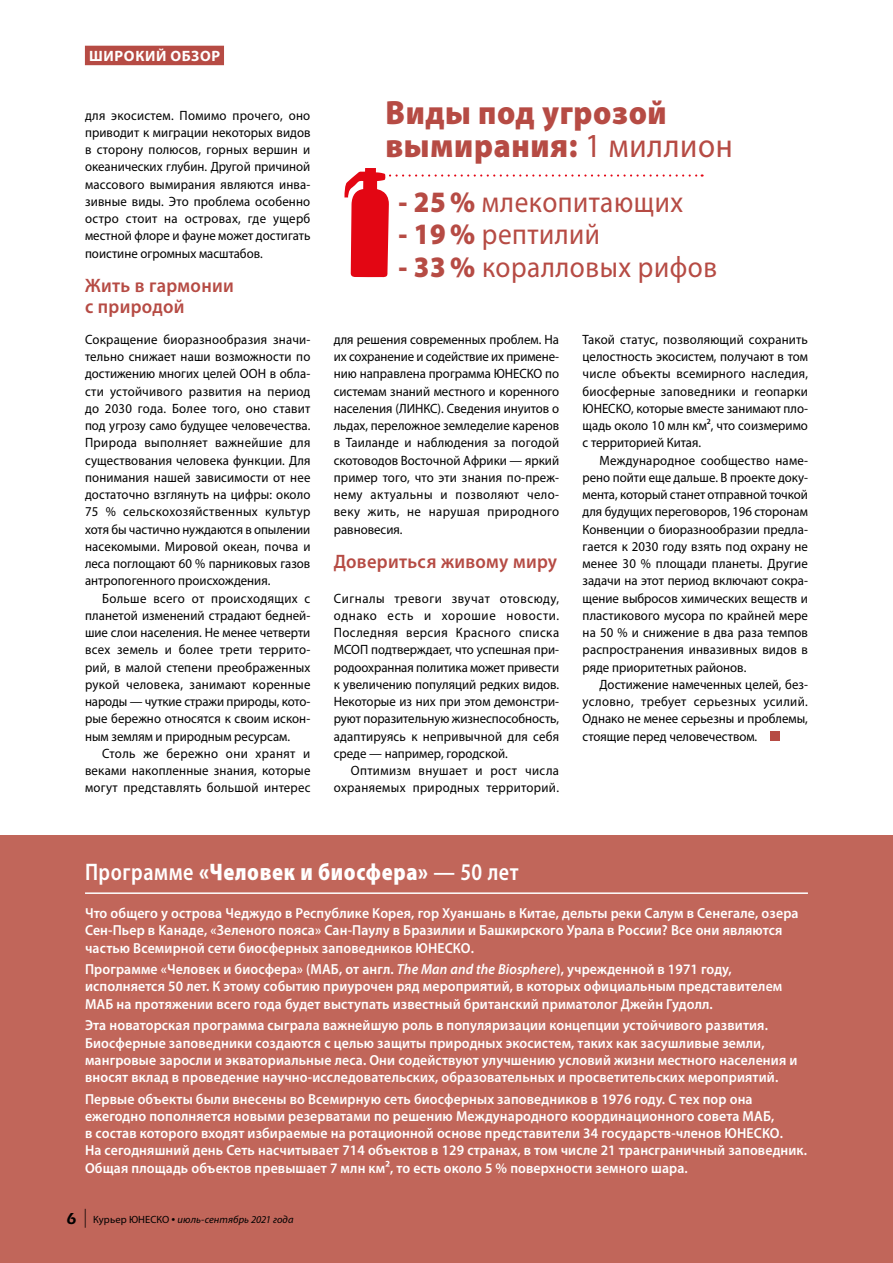
<style>
.page{position:relative;width:893px;height:1263px;background:#fff}
.page>*{position:absolute;margin:0;border:0;box-sizing:border-box;transform-origin:0 0}
.t1{font:900 33.75px/33.8px "Myriad Pro";letter-spacing:.02em;color:#b64b44;scale:.92 1}
.t2{font:29.7px "Myriad Pro";letter-spacing:.02em;color:#b64b44;scale:.92 1}
.t3{font:900 semi-condensed 24px "Myriad Pro";letter-spacing:.03em;color:#fff;scale:.9 1}
.t4{font:600 19.5px/21px "Myriad Pro";letter-spacing:.015em;color:#b64b44;scale:.95 1}
.t5{font:700 15px "Myriad Pro";letter-spacing:.04em;color:#fff}
.t6{font:600 14.55px/17.2px "Myriad Pro";letter-spacing:.01em;color:#fff;scale:.95 1}
.t7{font:13.5px/17.2px "Myriad Pro";color:#000;text-align:justify;scale:.95 1}
.t8{font:13.5px/17.2px "Myriad Pro";letter-spacing:.025em;color:#000;text-align:right;scale:.95 1}
.t9{font:italic 10.5px "Myriad Pro";letter-spacing:.01em;color:#000}
.s1{font-weight:400}
.s2{font-weight:900}
.s3{font-weight:600}
.s4{font-style:italic}
.s5{font-family:"ITC Eras Std";font-weight:600;font-style:normal;font-size:16.5px}
.s6{font-style:normal;font-size:18.9px}
.s7{font-style:normal}
.s8{font-style:normal;font-size:13.5px}
</style>
<div class="page">
<div style="left:0;top:835px;width:893px;height:428px;background:#c1665a"></div>
<div style="left:85px;top:46px;width:139px;height:19px;background:#b64b44"></div>
<div style="left:770px;top:731px;width:9px;height:10px;background:#b64b44"></div>
<hr style="left:85px;top:892px;width:723px;height:2px;background:#fff">
<svg style="left:344px;top:168px;width:359px;height:109px"></svg>
<p class="t5" style="left:89px;top:46px;width:132px">ШИРОКИЙ ОБЗОР</p>
<p class="t7" style="left:85px;top:106px;width:239px">для экосистем. Помимо прочего, оно приводит к миграции некоторых видов в сторону полюсов, горных вершин и океанических глубин. Другой причиной массового вымирания являются инва&shy;зивные виды. Это проблема особенно остро стоит на островах, где ущерб местной флоре и фауне может достигать поистине огромных масштабов.</p>
<h3 class="t4" style="left:85px;top:275px;width:158px">Жить в гармонии с природой</h3>
<p class="t7" style="left:85px;top:330px;width:239px">Сокращение биоразнообразия значи&shy;тельно снижает наши возможности по достижению многих целей ООН в обла&shy;сти устойчивого развития на период до 2030 года. Более того, оно ставит под угрозу само будущее человечества.<br>Природа выполняет важнейшие для существования человека функции. Для понимания нашей зависимости от нее достаточно взглянуть на цифры: около 75 % сельскохозяйственных культур хотя бы частично нуждаются в опылении насекомыми. Мировой океан, почва и леса поглощают 60 % парниковых газов антропогенного происхождения.</p>
<p class="t7" style="left:85px;top:589px;width:239px;text-indent:17px">Больше всего от происходящих с планетой изменений страдают бедней&shy;шие слои населения. Не менее четверти всех земель и более трети террито&shy;рий, в малой степени преображенных рукой человека, занимают коренные народы — чуткие стражи природы, кото&shy;рые бережно относятся к своим искон&shy;ным землям и природным ресурсам.</p>
<p class="t7" style="left:85px;top:744px;width:239px;text-indent:17px">Столь же бережно они хранят и веками накопленные знания, которые могут представлять большой интерес</p>
<h1 class="t1" style="left:385px;top:96px;width:379px">Виды под угрозой вымирания: <span class="s1">1 миллион</span></h1>
<h2 class="t2" style="left:398px;top:183px;width:311px"><span class="s2">- 25 %</span> млекопитающих</h2>
<h2 class="t2" style="left:398px;top:216px;width:221px"><span class="s2">- 19 %</span> рептилий</h2>
<h2 class="t2" style="left:398px;top:249px;width:348px"><span class="s2">- 33 %</span> коралловых рифов</h2>
<p class="t7" style="left:334px;top:330px;width:239px">для решения современных проблем. На их сохранение и содействие их примене&shy;нию направлена программа ЮНЕСКО по системам знаний местного и коренного населения (ЛИНКС). Сведения инуитов о льдах, переложное земледелие каренов в Таиланде и наблюдения за погодой скотоводов Восточной Африки — яркий пример того, что эти знания по-преж&shy;нему актуальны и позволяют чело&shy;веку жить, не нарушая природного равновесия.</p>
<h3 class="t4" style="left:334px;top:551px;width:237px">Довериться живому миру</h3>
<p class="t7" style="left:334px;top:589px;width:239px">Сигналы тревоги звучат отовсюду, однако есть и хорошие новости.<br>Последняя версия Красного списка МСОП подтверждает, что успешная при&shy;родоохранная политика может привести к увеличению популяций редких видов.<br>Некоторые из них при этом демонстри&shy;руют поразительную жизнеспособность, адаптируясь к непривычной для себя среде — например, городской.</p>
<p class="t8" style="left:334px;top:762px;width:239px">Оптимизм внушает и рост числа охраняемых природных территорий.</p>
<p class="t7" style="left:583px;top:330px;width:239px">Такой статус, позволяющий сохранить целостность экосистем, получают в том числе объекты всемирного наследия, биосферные заповедники и геопарки ЮНЕСКО, которые вместе занимают пло&shy;щадь около 10 млн км², что соизмеримо с территорией Китая.</p>
<p class="t7" style="left:583px;top:451px;width:239px;text-indent:17px">Международное сообщество наме&shy;рено пойти еще дальше. В проекте доку&shy;мента, который станет отправной точкой для будущих переговоров, 196 сторонам Конвенции о биоразнообразии предла&shy;гается к 2030 году взять под охрану не менее 30 % площади планеты. Другие задачи на этот период включают сокра&shy;щение выбросов химических веществ и пластикового мусора по крайней мере на 50 % и снижение в два раза темпов распространения инвазивных видов в ряде приоритетных районов.</p>
<p class="t7" style="left:583px;top:675px;width:239px;text-indent:17px">Достижение намеченных целей, без&shy;условно, требует серьезных усилий.<br>Однако не менее серьезны и проблемы, стоящие перед человечеством.</p>
<h3 class="t3" style="left:85px;top:858px;width:483px"><span class="s3">Программе</span> «Человек и биосфера» <span class="s3">— 50 лет</span></h3>
<p class="t6" style="left:85px;top:904px;width:753px">Что общего у острова Чеджудо в Республике Корея, гор Хуаншань в Китае, дельты реки Салум в Сенегале, озера<br>Сен-Пьер в Канаде, «Зеленого пояса» Сан-Паулу в Бразилии и Башкирского Урала в России? Все они являются частью Всемирной сети биосферных заповедников ЮНЕСКО.</p>
<p class="t6" style="left:85px;top:960px;width:735px">Программе «Человек и биосфера» (МАБ, от англ. <span class="s4">The Man and the Biosphere</span>), учрежденной в 1971 году, исполняется 50 лет. К этому событию приурочен ряд мероприятий, в которых официальным представителем<br>МАБ на протяжении всего года будет выступать известный британский приматолог Джейн Гудолл.</p>
<p class="t6" style="left:85px;top:1016px;width:751px">Эта новаторская программа сыграла важнейшую роль в популяризации концепции устойчивого развития.<br>Биосферные заповедники создаются с целью защиты природных экосистем, таких как засушливые земли, мангровые заросли и экваториальные леса. Они содействуют улучшению условий жизни местного населения и вносят вклад в проведение научно-исследовательских, образовательных и просветительских мероприятий.</p>
<p class="t6" style="left:85px;top:1090px;width:761px">Первые объекты были внесены во Всемирную сеть биосферных заповедников в 1976 году. С тех пор она ежегодно пополняется новыми резерватами по решению Международного координационного совета МАБ,<br>в состав которого входят избираемые на ротационной основе представители 34 государств-членов ЮНЕСКО.<br>На сегодняшний день Сеть насчитывает 714 объектов в 129 странах, в том числе 21 трансграничный заповедник.<br>Общая площадь объектов превышает 7 млн км², то есть около 5 % поверхности земного шара.</p>
<p class="t9" style="left:66px;top:1212px;width:229px"><span class="s5">6</span> <span class="s6">|</span> <span class="s7">Курьер ЮНЕСКО</span> <span class="s8">•</span> июль-сентябрь 2021 года</p>
</div>
